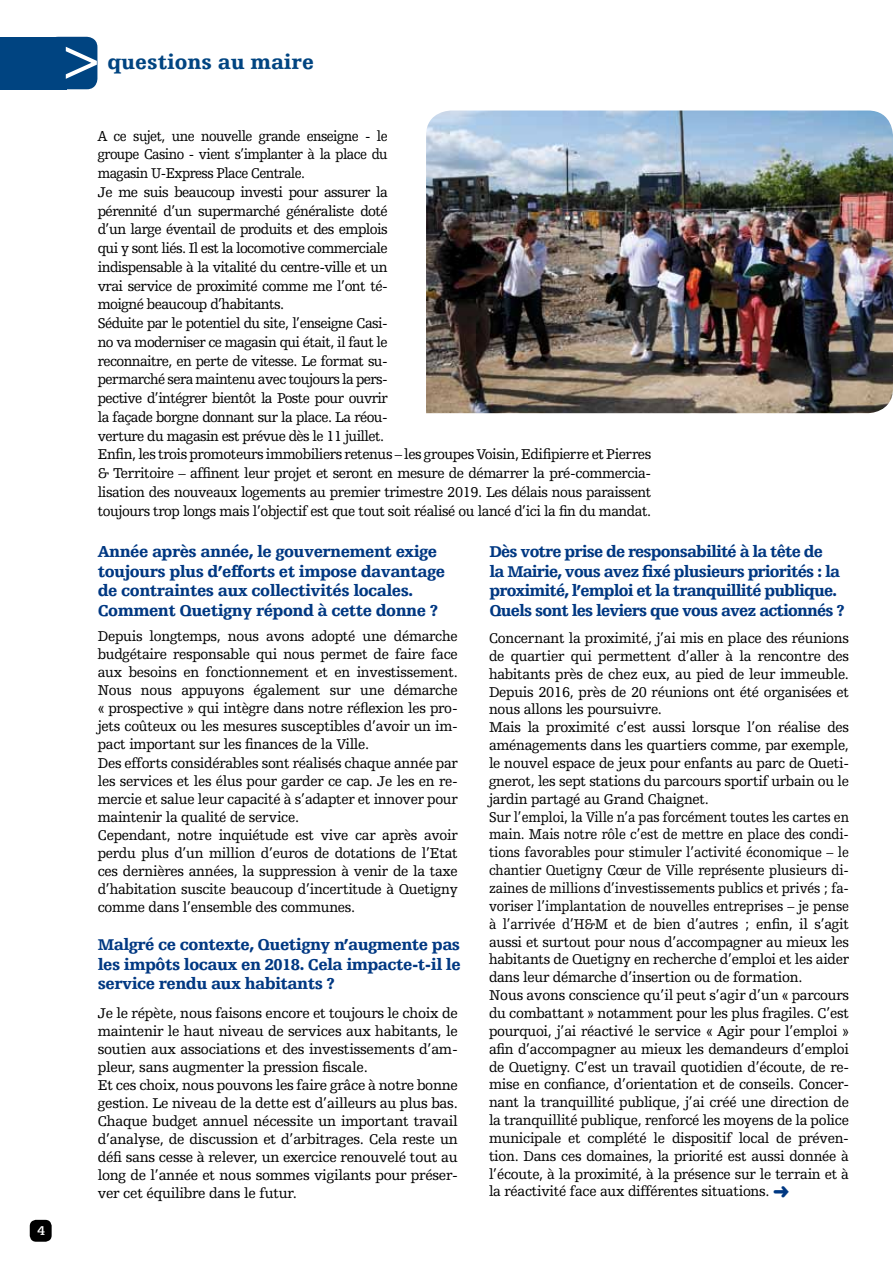
<style>
.page{position:relative;width:893px;height:1263px;background:#fff}
.page>*{position:absolute;margin:0;border:0;box-sizing:border-box;transform-origin:0 0}
.t1{font:900 21px "Humanist Slabserif 712 BT";color:#004481}
.t2{font:900 16.5px/19.5px "Humanist Slabserif 712 BT";letter-spacing:-.03em;color:#003882}
.t3{font:900 16.5px/19.5px "Humanist Slabserif 712 BT";letter-spacing:-.05em;color:#003882}
.t4{font:15px/17.9px "Humanist Slabserif 712 BT";letter-spacing:-.02em;color:#000}
.t5{font:15px/18.8px "Humanist Slabserif 712 BT";letter-spacing:-.04em;color:#000;scale:.94 1}
.t6{font:700 13.5px "Humanist Slabserif 712 BT";color:#fff}
.s1{color:#003882}
</style>
<div class="page">
<div style="left:30px;top:1220px;width:22px;height:22px;background:#000;border-radius:6px"></div>
<div style="left:0;top:37px;width:67px;height:52px;background:#004481"></div>
<div style="left:48px;top:37px;width:49px;height:52px;background:#004481;border-radius:11px"></div>
<img style="left:426px;top:111px;width:467px;height:302px">
<p class="t6" style="left:37px;top:1222px;width:9px">4</p>
<h1 class="t1" style="left:107px;top:48px;width:208px">questions au maire</h1>
<p class="t5" style="left:98px;top:126px;width:590px">A ce sujet, une nouvelle grande enseigne - le<br>groupe Casino - vient s’implanter à la place du<br>magasin U-Express Place Centrale.<br>Je me suis beaucoup investi pour assurer la<br>pérennité d’un supermarché généraliste doté<br>d’un large éventail de produits et des emplois<br>qui y sont liés. Il est la locomotive commerciale<br>indispensable à la vitalité du centre-ville et un<br>vrai service de proximité comme me l’ont té-<br>moigné beaucoup d’habitants.<br>Séduite par le potentiel du site, l’enseigne Casi-<br>no va moderniser ce magasin qui était, il faut le<br>reconnaitre, en perte de vitesse. Le format su-<br>permarché sera maintenu avec toujours la pers-<br>pective d’intégrer bientôt la Poste pour ouvrir<br>la façade borgne donnant sur la place. La réou-<br>verture du magasin est prévue dès le 11 juillet.<br>Enfin, les trois promoteurs immobiliers retenus – les groupes Voisin, Edifipierre et Pierres &amp; Territoire – affinent leur projet et seront en mesure de démarrer la pré-commercia&shy;lisation des nouveaux logements au premier trimestre 2019. Les délais nous paraissent toujours trop longs mais l’objectif est que tout soit réalisé ou lancé d’ici la fin du mandat.</p>
<p class="t2" style="left:98px;top:542px;width:349px">Année après année, le gouvernement exige toujours plus d’efforts et impose davantage de contraintes aux collectivités locales.<br>Comment Quetigny répond à cette donne ?</p>
<p class="t4" style="left:98px;top:627px;width:362px">Depuis longtemps, nous avons adopté une démarche budgétaire responsable qui nous permet de faire face aux besoins en fonctionnement et en investissement.<br>Nous nous appuyons également sur une démarche « prospective » qui intègre dans notre réflexion les pro&shy;jets coûteux ou les mesures susceptibles d’avoir un im&shy;pact important sur les finances de la Ville.<br>Des efforts considérables sont réalisés chaque année par les services et les élus pour garder ce cap. Je les en re&shy;mercie et salue leur capacité à s’adapter et innover pour maintenir la qualité de service.<br>Cependant, notre inquiétude est vive car après avoir perdu plus d’un million d’euros de dotations de l’Etat ces dernières années, la suppression à venir de la taxe d’habitation suscite beaucoup d’incertitude à Quetigny comme dans l’ensemble des communes.</p>
<p class="t2" style="left:98px;top:934px;width:364px;text-align:justify">Malgré ce contexte, Quetigny n’augmente pas les impôts locaux en 2018. Cela impacte-t-il le service rendu aux habitants ?</p>
<p class="t4" style="left:98px;top:1004px;width:362px">Je le répète, nous faisons encore et toujours le choix de maintenir le haut niveau de services aux habitants, le soutien aux associations et des investissements d’am&shy;pleur, sans augmenter la pression fiscale.<br>Et ces choix, nous pouvons les faire grâce à notre bonne gestion. Le niveau de la dette est d’ailleurs au plus bas.<br>Chaque budget annuel nécessite un important travail d’analyse, de discussion et d’arbitrages. Cela reste un défi sans cesse à relever, un exercice renouvelé tout au long de l’année et nous sommes vigilants pour préser&shy;ver cet équilibre dans le futur.</p>
<p class="t3" style="left:490px;top:542px;width:356px">Dès votre prise de responsabilité à la tête de<br>la Mairie, vous avez fixé plusieurs priorités : la proximité, l’emploi et la tranquillité publique.<br>Quels sont les leviers que vous avez actionnés ?</p>
<p class="t4" style="left:489px;top:629px;width:362px">Concernant la proximité, j’ai mis en place des réunions de quartier qui permettent d’aller à la rencontre des habitants près de chez eux, au pied de leur immeuble.<br>Depuis 2016, près de 20 réunions ont été organisées et nous allons les poursuivre.<br>Mais la proximité c’est aussi lorsque l’on réalise des aménagements dans les quartiers comme, par exemple, le nouvel espace de jeux pour enfants au parc de Queti&shy;gnerot, les sept stations du parcours sportif urbain ou le jardin partagé au Grand Chaignet.<br>Sur l’emploi, la Ville n’a pas forcément toutes les cartes en main. Mais notre rôle c’est de mettre en place des condi&shy;tions favorables pour stimuler l’activité économique – le chantier Quetigny Cœur de Ville représente plusieurs di&shy;zaines de millions d’investissements publics et privés ; fa&shy;voriser l’implantation de nouvelles entreprises – je pense à l’arrivée d’H&amp;M et de bien d’autres ; enfin, il s’agit aussi et surtout pour nous d’accompagner au mieux les habitants de Quetigny en recherche d’emploi et les aider dans leur démarche d’insertion ou de formation.<br>Nous avons conscience qu’il peut s’agir d’un « parcours du combattant » notamment pour les plus fragiles. C’est pourquoi, j’ai réactivé le service « Agir pour l’emploi » afin d’accompagner au mieux les demandeurs d’emploi de Quetigny. C’est un travail quotidien d’écoute, de re&shy;mise en confiance, d’orientation et de conseils. Concer&shy;nant la tranquillité publique, j’ai créé une direction de la tranquillité publique, renforcé les moyens de la police municipale et complété le dispositif local de préven&shy;tion. Dans ces domaines, la priorité est aussi donnée à l’écoute, à la proximité, à la présence sur le terrain et à la réactivité face aux différentes situations. <span class="s1">➜</span></p>
</div>
